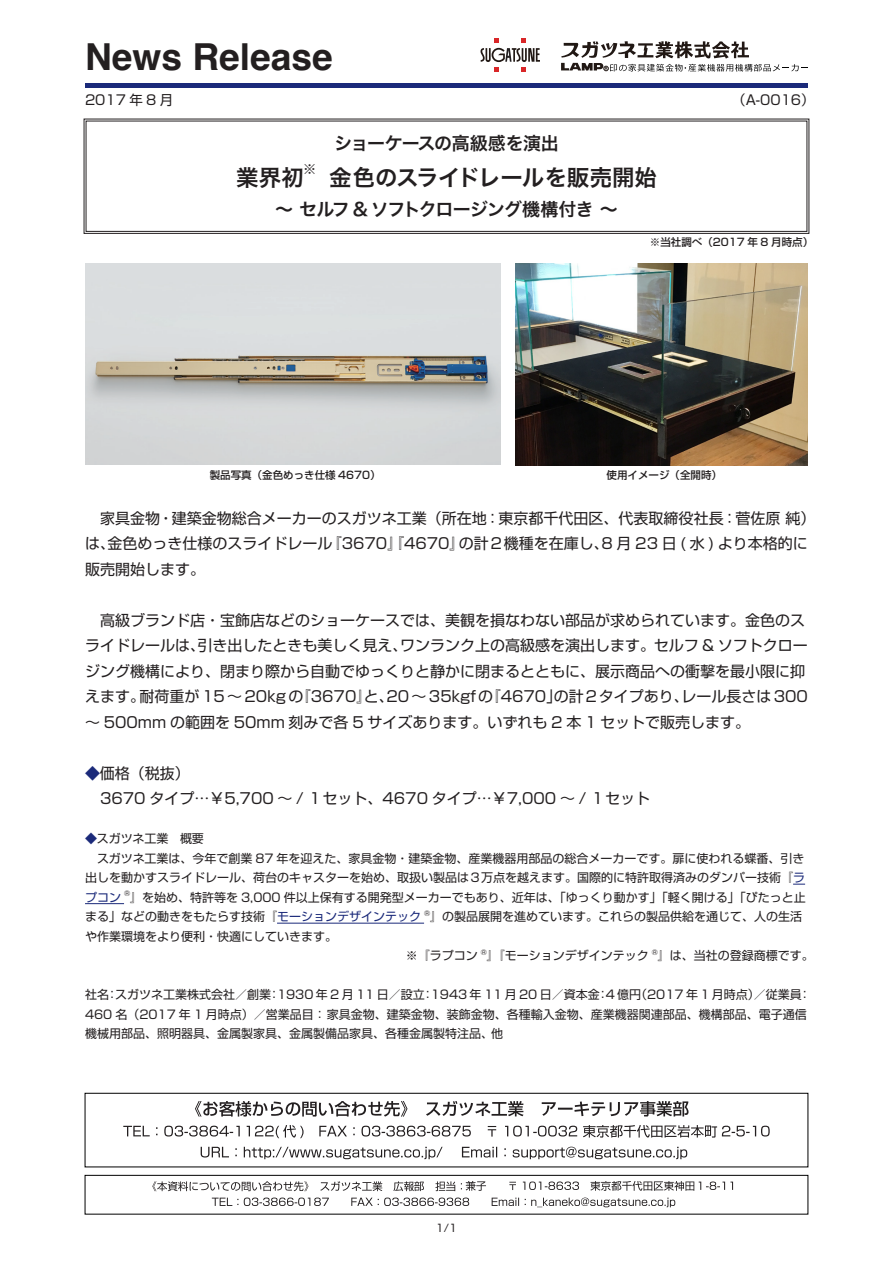
<style>
.page{position:relative;width:893px;height:1263px;background:#fff}
.page>*{position:absolute;margin:0;border:0;box-sizing:border-box;transform-origin:0 0}
.t1{font:700 37.2px "Helvetica";color:#231f20}
.t2{font:22.5px "Hira Kaku Pro N W6";letter-spacing:-.01em;color:#231f20}
.t3{font:18px "Hira Kaku Pro N W6";letter-spacing:-.045em;color:#231f20}
.t4{font:15px/25.5px "Shin Go Pro";color:#231f20}
.t5{font:13.5px "Shin Go Pro";color:#231f20}
.t6{font:13.05px "Hira Kaku Pro N W6";color:#231f20}
.t7{font:12px/19.5px "Shin Go Pro";color:#231f20}
.t8{font:500 10.5px "Shin Go Pro";color:#231f20}
.t9{font:10.5px "Shin Go Pro";color:#231f20}
.t10{font:7.05px "Shin Go Pro";color:#231f20}
.s1{color:#1b2a7a}
</style>
<div class="page">
<hr style="left:85px;top:83px;width:723px;height:4px;background:#1b2a7a">
<svg style="left:561px;top:41px;width:247px;height:31px"></svg>
<svg style="left:480px;top:38px;width:60px;height:34px"></svg>
<svg style="left:793px;top:884px;width:12px;height:1px"></svg>
<hr style="left:85px;top:903px;width:39px;height:1px;background:#1b2a7a">
<hr style="left:277px;top:923px;width:147px;height:1px;background:#1b2a7a">
<svg style="left:83px;top:118px;width:727px;height:116px"></svg>
<div style="left:86px;top:121px;width:721px;height:111px;border:1px solid #231f20"></div>
<img style="left:85px;top:264px;width:415px;height:201px">
<img style="left:515px;top:264px;width:293px;height:201px">
<div style="left:85px;top:1093px;width:723px;height:74px;background:#fff;border:1px solid #000"></div>
<svg style="left:201px;top:1147px;width:486px;height:12px"></svg>
<svg style="left:123px;top:1125px;width:647px;height:13px"></svg>
<svg style="left:195px;top:1101px;width:493px;height:15px"></svg>
<div style="left:85px;top:1175px;width:723px;height:39px;background:#fff;border:1px solid #000"></div>
<svg style="left:212px;top:1197px;width:463px;height:10px"></svg>
<svg style="left:152px;top:1181px;width:581px;height:10px"></svg>
<h1 class="t1" style="left:85px;top:27px;width:249px">News Release</h1>
<p class="t5" style="left:85px;top:89px;width:90px">2017 年 8 月</p>
<p class="t5" style="left:732px;top:89px;width:84px">（A-0016）</p>
<p class="t3" style="left:334px;top:127px;width:226px">ショーケースの高級感を演出</p>
<p class="t2" style="left:236px;top:157px;width:69px">業界初</p>
<p class="t6" style="left:303px;top:158px;width:28px">※　</p>
<p class="t2" style="left:329px;top:157px;width:329px">金色のスライドレールを販売開始</p>
<p class="t3" style="left:275px;top:193px;width:344px">〜 セルフ &amp; ソフトクロージング機構付き 〜</p>
<p class="t8" style="left:650px;top:233px;width:165px">※当社調べ（2017 年 8 月時点）</p>
<p class="t8" style="left:210px;top:466px;width:173px">製品写真（金色めっき仕様 4670）</p>
<p class="t8" style="left:606px;top:466px;width:117px">使用イメージ（全開時）</p>
<p class="t4" style="left:85px;top:503px;width:732px">　家具金物・建築金物総合メーカーのスガツネ工業（所在地：東京都千代田区、代表取締役社長：菅佐原 純）は、金色めっき仕様のスライドレール『3670』『4670』の計２機種を在庫し、8 月 23 日 ( 水 ) より本格的に販売開始します。</p>
<p class="t4" style="left:85px;top:605px;width:724px">　高級ブランド店・宝飾店などのショーケースでは、美観を損なわない部品が求められています。金色のスライドレールは、引き出したときも美しく見え、ワンランク上の高級感を演出します。セルフ &amp; ソフトクロージング機構により、閉まり際から自動でゆっくりと静かに閉まるとともに、展示商品への衝撃を最小限に抑えます。耐荷重が 15 〜 20kg の『3670』と、20 〜 35kgf の『4670」の計２タイプあり、レール長さは 300〜 500mm の範囲を 50mm 刻みで各 5 サイズあります。いずれも 2 本 1 セットで販売します。</p>
<p class="t4" style="left:85px;top:758px;width:106px"><span class="s1">◆</span>価格（税抜）</p>
<p class="t4" style="left:85px;top:784px;width:566px">　3670 タイプ…￥5,700 〜 / １セット、4670 タイプ…￥7,000 〜 / １セット</p>
<p class="t7" style="left:85px;top:828px;width:120px"><span class="s1">◆</span>スガツネ工業　概要</p>
<p class="t7" style="left:85px;top:847px;width:721px;text-align:justify">　スガツネ工業は、今年で創業 87 年を迎えた、家具金物・建築金物、産業機器用部品の総合メーカーです。扉に使われる蝶番、引き出しを動かすスライドレール、荷台のキャスターを始め、取扱い製品は３万点を越えます。国際的に特許取得済みのダンパー技術『<span class="s1">ラプコン</span></p>
<p class="t10" style="left:124px;top:887px;width:8px">®</p>
<p class="t7" style="left:85px;top:886px;width:722px;text-indent:45px">』を始め、特許等を 3,000 件以上保有する開発型メーカーでもあり、近年は、「ゆっくり動かす」「軽く開ける」「ぴたっと止まる」などの動きをもたらす技術『<span class="s1">モーションデザインテック</span></p>
<p class="t10" style="left:424px;top:907px;width:8px">®</p>
<p class="t7" style="left:430px;top:906px;width:373px">』の製品展開を進めています。これらの製品供給を通じて、人の生活</p>
<p class="t7" style="left:85px;top:925px;width:253px">や作業環境をより便利・快適にしていきます。</p>
<p class="t7" style="left:406px;top:945px;width:73px">※『ラプコン</p>
<p class="t10" style="left:481px;top:946px;width:8px">®</p>
<p class="t7" style="left:487px;top:945px;width:163px">』『モーションデザインテック</p>
<p class="t10" style="left:652px;top:946px;width:8px">®</p>
<p class="t7" style="left:658px;top:945px;width:158px">』は、当社の登録商標です。</p>
<p class="t7" style="left:85px;top:984px;width:727px">社名：スガツネ工業株式会社／創業：1930 年 2 月 11 日／設立：1943 年 11 月 20 日／資本金：4 億円（2017 年 1 月時点）／従業員：<br>460 名（2017 年 1 月時点）／営業品目： 家具金物、建築金物、装飾金物、各種輸入金物、産業機器関連部品、機構部品、電子通信機械用部品、照明器具、金属製家具、金属製備品家具、各種金属製特注品、他</p>
<p class="t9" style="left:436px;top:1219px;width:23px">1/1</p>
</div>
